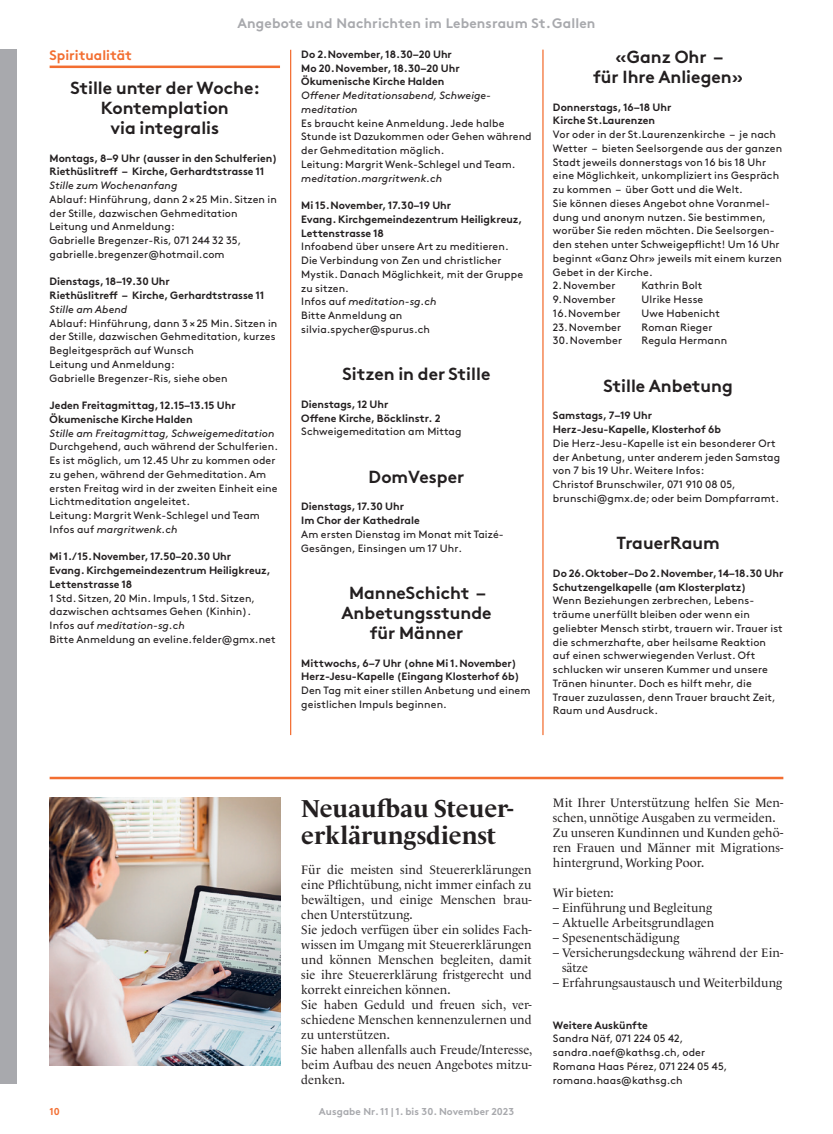
<style>
.page{position:relative;width:833px;height:1134px;background:#fff}
.page>*{position:absolute;margin:0;border:0;box-sizing:border-box;transform-origin:0 0}
.t1{font:700 25px/27.5px "Le Monde Livre Pro";letter-spacing:-.005em;color:#231f20}
.t2{font:700 17.5px/20px "Brown Pro";color:#231f20;text-align:center}
.t3{font:700 13.75px "Brown Pro";letter-spacing:.01em;color:#a8a9ad}
.t4{font:700 13.75px "Brown Pro";color:#f36e31}
.t5{font:12.5px/15px "Le Monde Livre Pro";letter-spacing:.005em;color:#231f20}
.t6{font:10.62px/13.8px "Brown Pro";letter-spacing:.01em;color:#231f20}
.t7{font:700 10.62px/13.8px "Brown Pro";color:#231f20}
.t8{font:italic 10.62px/13.8px "Brown Pro";letter-spacing:.01em;color:#231f20}
.t9{font:700 10px "Brown Pro";letter-spacing:.01em;color:#a8a9ad}
.t10{font:700 10px "Brown Pro";color:#f36e31}
.s1{font-style:italic}
</style>
<div class="page">
<div style="left:0;top:50px;width:17px;height:1034px;background:#a8a9ad"></div>
<hr style="left:50px;top:66px;width:230px;height:2px;background:#f36e31">
<hr style="left:542px;top:50px;width:1px;height:685px;background:#f36e31">
<hr style="left:290px;top:50px;width:1px;height:685px;background:#f36e31">
<hr style="left:50px;top:777px;width:733px;height:2px;background:#f36e31">
<img style="left:50px;top:798px;width:230px;height:267px">
<p class="t3" style="left:237px;top:12px;width:359px">Angebote und Nachrichten im Lebensraum St.Gallen</p>
<p class="t4" style="left:50px;top:44px;width:84px">Spiritualität</p>
<h2 class="t2" style="left:70px;top:76px;width:191px">Stille unter der Woche:<br>Kontemplation<br>via integralis</h2>
<p class="t7" style="left:50px;top:150px;width:229px">Montags, 8–9 Uhr (ausser in den Schulferien)<br>Riethüslitreff – Kirche, Gerhardtstrasse 11</p>
<p class="t8" style="left:50px;top:178px;width:129px">Stille zum Wochenanfang</p>
<p class="t6" style="left:50px;top:191px;width:229px">Ablauf: Hinführung, dann 2 ×25 Min. Sitzen in der Stille, dazwischen Gehmeditation Leitung und Anmeldung:<br>Gabrielle Bregenzer-Ris, 071 244 32 35, gabrielle.bregenzer@hotmail.com</p>
<p class="t7" style="left:50px;top:274px;width:216px">Dienstags, 18–19.30 Uhr<br>Riethüslitreff – Kirche, Gerhardtstrasse 11</p>
<p class="t8" style="left:50px;top:301px;width:79px">Stille am Abend</p>
<p class="t6" style="left:50px;top:315px;width:229px">Ablauf: Hinführung, dann 3 ×25 Min. Sitzen in der Stille, dazwischen Gehmeditation, kurzes Begleitgespräch auf Wunsch<br>Leitung und Anmeldung:<br>Gabrielle Bregenzer-Ris, siehe oben</p>
<p class="t7" style="left:50px;top:397px;width:188px">Jeden Freitagmittag, 12.15–13.15 Uhr<br>Ökumenische Kirche Halden</p>
<p class="t8" style="left:50px;top:425px;width:226px">Stille am Freitagmittag, Schweigemeditation</p>
<p class="t6" style="left:50px;top:439px;width:230px">Durchgehend, auch während der Schulferien.<br>Es ist möglich, um 12.45 Uhr zu kommen oder zu gehen, während der Gehmeditation. Am ersten Freitag wird in der zweiten Einheit eine Lichtmeditation angeleitet.<br>Leitung: Margrit Wenk-Schlegel und Team Infos auf <span class="s1">margritwenk.ch</span></p>
<p class="t7" style="left:50px;top:548px;width:223px">Mi 1./15.November, 17.50–20.30 Uhr<br>Evang. Kirchgemeindezentrum Heiligkreuz,<br>Lettenstrasse 18</p>
<p class="t6" style="left:50px;top:590px;width:227px">1 Std. Sitzen, 20 Min. Impuls, 1 Std. Sitzen, dazwischen achtsames Gehen (Kinhin).<br>Infos auf <span class="s1">meditation-sg.ch<br></span>Bitte Anmeldung an eveline.felder@gmx.net</p>
<p class="t7" style="left:301px;top:46px;width:160px">Do 2.November, 18.30–20 Uhr<br>Mo 20.November, 18.30–20 Uhr<br>Ökumenische Kirche Halden</p>
<p class="t8" style="left:301px;top:88px;width:190px">Offener Meditationsabend, Schweige&shy;meditation</p>
<p class="t6" style="left:301px;top:115px;width:232px">Es braucht keine Anmeldung. Jede halbe Stunde ist Dazukommen oder Gehen während der Gehmeditation möglich.<br>Leitung: Margrit Wenk-Schlegel und Team.</p>
<p class="t8" style="left:301px;top:170px;width:142px">meditation.margritwenk.ch</p>
<p class="t7" style="left:301px;top:197px;width:223px">Mi 15.November, 17.30–19 Uhr<br>Evang. Kirchgemeindezentrum Heiligkreuz,<br>Lettenstrasse 18</p>
<p class="t6" style="left:301px;top:239px;width:223px">Infoabend über unsere Art zu meditieren.<br>Die Verbindung von Zen und christlicher<br>Mystik. Danach Möglichkeit, mit der Gruppe zu sitzen.<br>Infos auf <span class="s1">meditation-sg.ch<br></span>Bitte Anmeldung an silvia.spycher@spurus.ch</p>
<h2 class="t2" style="left:342px;top:362px;width:149px">Sitzen in der Stille</h2>
<p class="t7" style="left:301px;top:396px;width:141px">Dienstags, 12 Uhr<br>Offene Kirche, Böcklinstr. 2</p>
<p class="t6" style="left:301px;top:424px;width:162px">Schweigemeditation am Mittag</p>
<h2 class="t2" style="left:368px;top:465px;width:97px">DomVesper</h2>
<p class="t7" style="left:301px;top:499px;width:120px">Dienstags, 17.30 Uhr<br>Im Chor der Kathedrale</p>
<p class="t6" style="left:301px;top:526px;width:204px">Am ersten Dienstag im Monat mit Taizé-<br>Gesängen, Einsingen um 17 Uhr.</p>
<h2 class="t2" style="left:341px;top:581px;width:152px">ManneSchicht –<br>Anbetungsstunde für Männer</h2>
<p class="t7" style="left:301px;top:655px;width:220px">Mittwochs, 6–7 Uhr (ohne Mi 1.November)<br>Herz-Jesu-Kapelle (Eingang Klosterhof 6b)</p>
<p class="t6" style="left:301px;top:683px;width:231px">Den Tag mit einer stillen Anbetung und einem geistlichen Impuls beginnen.</p>
<h2 class="t2" style="left:593px;top:45px;width:152px">«Ganz Ohr –<br>für Ihre Anliegen»</h2>
<p class="t7" style="left:553px;top:99px;width:120px">Donnerstags, 16–18 Uhr<br>Kirche St.Laurenzen</p>
<p class="t6" style="left:553px;top:127px;width:231px">Vor oder in der St.Laurenzenkirche – je nach Wetter – bieten Seelsorgende aus der ganzen Stadt jeweils donnerstags von 16 bis 18 Uhr eine Möglichkeit, unkompliziert ins Gespräch zu kommen – über Gott und die Welt.<br>Sie können dieses Angebot ohne Voranmel&shy;dung und anonym nutzen. Sie bestimmen, worüber Sie reden möchten. Die Seelsorgen&shy;den stehen unter Schweigepflicht! Um 16 Uhr beginnt «Ganz Ohr» jeweils mit einem kurzen Gebet in der Kirche.<br>2.November</p>
<p class="t6" style="left:641px;top:278px;width:62px">Kathrin Bolt</p>
<p class="t6" style="left:553px;top:292px;width:64px">9.November</p>
<p class="t6" style="left:641px;top:292px;width:63px">Ulrike Hesse</p>
<p class="t6" style="left:553px;top:305px;width:69px">16.November</p>
<p class="t6" style="left:641px;top:305px;width:80px">Uwe Habenicht</p>
<p class="t6" style="left:553px;top:319px;width:70px">23.November</p>
<p class="t6" style="left:641px;top:319px;width:72px">Roman Rieger</p>
<p class="t6" style="left:553px;top:333px;width:71px">30.November</p>
<p class="t6" style="left:641px;top:333px;width:87px">Regula Hermann</p>
<h2 class="t2" style="left:603px;top:374px;width:131px">Stille Anbetung</h2>
<p class="t7" style="left:553px;top:408px;width:170px">Samstags, 7–19 Uhr<br>Herz-Jesu-Kapelle, Klosterhof 6b</p>
<p class="t6" style="left:553px;top:435px;width:229px">Die Herz-Jesu-Kapelle ist ein besonderer Ort der Anbetung, unter anderem jeden Samstag von 7 bis 19 Uhr. Weitere Infos:<br>Christof Brunschwiler, 071 910 08 05, brunschi@gmx.de; oder beim Dompfarramt.</p>
<h2 class="t2" style="left:616px;top:531px;width:105px">TrauerRaum</h2>
<p class="t7" style="left:553px;top:565px;width:232px">Do 26.Oktober–Do 2.November, 14–18.30 Uhr<br>Schutzengelkapelle (am Klosterplatz)</p>
<p class="t6" style="left:553px;top:593px;width:231px">Wenn Beziehungen zerbrechen, Lebens&shy;träume unerfüllt bleiben oder wenn ein geliebter Mensch stirbt, trauern wir. Trauer ist die schmerzhafte, aber heilsame Reaktion auf einen schwerwiegenden Verlust. Oft schlucken wir unseren Kummer und unsere Tränen hinunter. Doch es hilft mehr, die Trauer zuzulassen, denn Trauer braucht Zeit, Raum und Ausdruck.</p>
<h1 class="t1" style="left:301px;top:792px;width:214px">Neuaufbau Steuer&shy;erklärungsdienst</h1>
<p class="t5" style="left:301px;top:861px;width:232px">Für die meisten sind Steuererklärungen eine Pflichtübung, nicht immer einfach zu bewältigen, und einige Menschen brau&shy;chen Unterstützung.<br>Sie jedoch verfügen über ein solides Fach&shy;wissen im Umgang mit Steuererklärungen und können Menschen begleiten, damit sie ihre Steuererklärung fristgerecht und korrekt einreichen können.<br>Sie haben Geduld und freuen sich, ver&shy;schiedene Menschen kennenzulernen und zu unterstützen.<br>Sie haben allenfalls auch Freude/Interesse, beim Aufbau des neuen Angebotes mitzu&shy;denken.</p>
<p class="t10" style="left:50px;top:1103px;width:12px">10</p>
<p class="t9" style="left:319px;top:1103px;width:197px">Ausgabe Nr. 11 | 1. bis 30. November 2023</p>
<p class="t5" style="left:553px;top:794px;width:232px">Mit Ihrer Unterstützung helfen Sie Men&shy;schen, unnötige Ausgaben zu vermeiden.<br>Zu unseren Kundinnen und Kunden gehö&shy;ren Frauen und Männer mit Migrations&shy;hintergrund, Working Poor.</p>
<p class="t5" style="left:553px;top:884px;width:62px">Wir bieten:</p>
<p class="t5" style="left:553px;top:899px;width:161px">– Einführung und Begleitung</p>
<p class="t5" style="left:553px;top:914px;width:163px">– Aktuelle Arbeitsgrundlagen</p>
<p class="t5" style="left:553px;top:929px;width:128px">– Spesenentschädigung</p>
<p class="t5" style="left:562px;top:944px;width:223px;text-indent:-9px">– Versicherungsdeckung während der Ein&shy;sätze</p>
<p class="t5" style="left:553px;top:974px;width:231px">– Erfahrungsaustausch und Weiterbildung</p>
<p class="t7" style="left:553px;top:1017px;width:96px">Weitere Auskünfte</p>
<p class="t6" style="left:553px;top:1031px;width:176px">Sandra Näf, 071 224 05 42, sandra.naef@kathsg.ch, oder<br>Romana Haas Pérez, 071 224 05 45, romana.haas@kathsg.ch</p>
</div>
